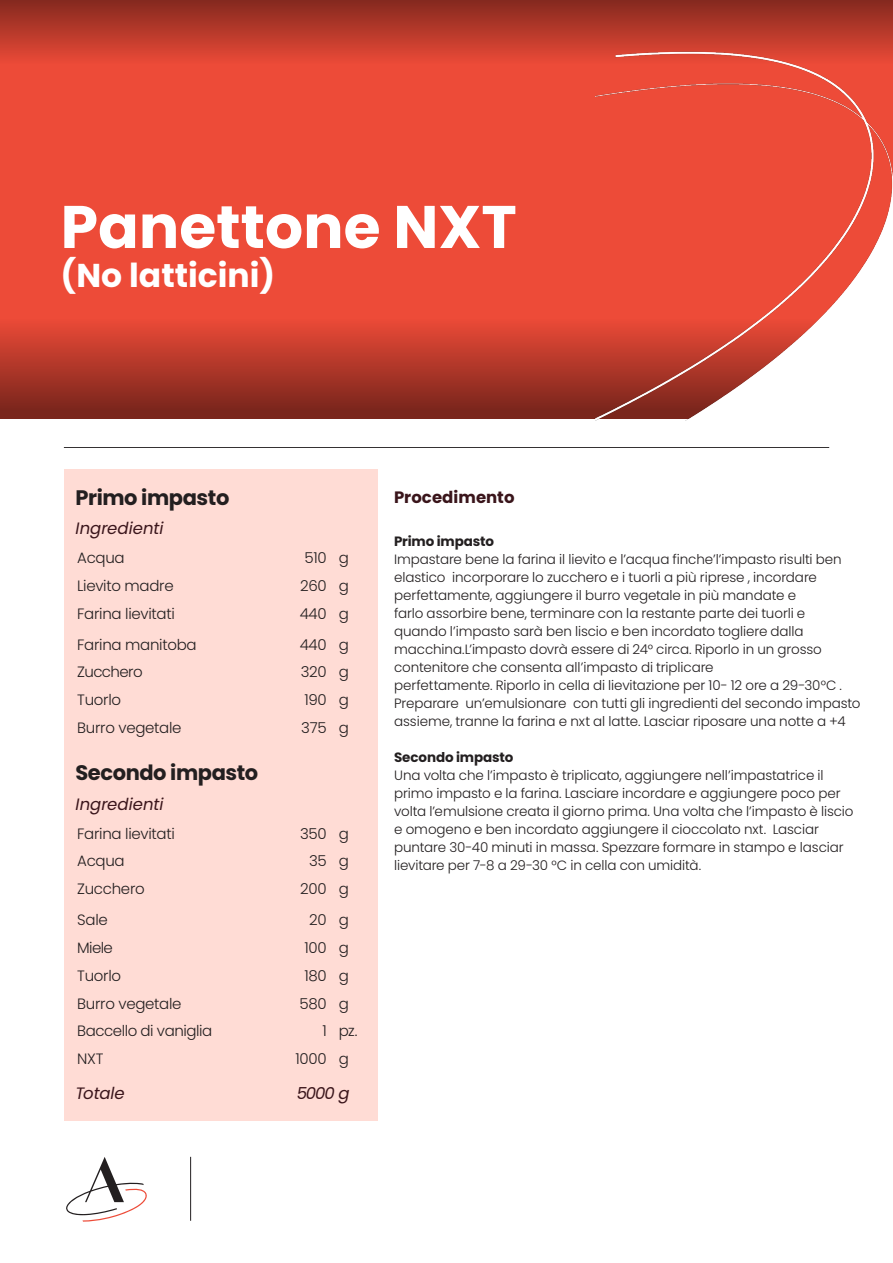
<style>
.page{position:relative;width:893px;height:1263px;background:#fff}
.page>*{position:absolute;margin:0;border:0;box-sizing:border-box;transform-origin:0 0}
.t1{font:700 60px "Poppins";color:#fff}
.t2{font:700 33px "Poppins";color:#fff}
.t3{font:700 21px "Poppins";letter-spacing:-.02em;color:#231f20}
.Recipe_Table_Header{font:italic 16.5px "Poppins";color:#3a151b}
.Recipe_Table_Header-2{font:700 16.5px "Poppins";letter-spacing:.005em;color:#3a151b}
.Recipe_Table_Body{font:300 15px "Poppins";letter-spacing:-.02em;color:#231f20}
.Recipe_Table_Body-2{font:300 15px "Poppins";letter-spacing:-.04em;color:#231f20}
.Recipe_Table_Body-3{font:300 13.5px/18px "Poppins";letter-spacing:-.01em;color:#231f20}
.Recipe_Table_Body-4{font:700 13.5px "Poppins";letter-spacing:-.01em;color:#231f20}
</style>
<div class="page">
<svg style="left:66px;top:1157px;width:81px;height:64px"></svg>
<hr style="left:190px;top:1157px;width:1px;height:64px;background:#231f20">
<div style="left:64px;top:469px;width:314px;height:651px;background:#ffdcd5"></div>
<hr style="left:64px;top:447px;width:765px;height:1px;background:#231f20">
<div style="left:0;top:0;width:893px;height:418px;background:#ed4b38"></div>
<div style="left:0;top:318px;width:893px;height:100px;background:linear-gradient(to bottom,#ec4a37,#74241b)"></div>
<div style="left:0;top:0;width:893px;height:64px;background:linear-gradient(to bottom,#84291f,#e94937)"></div>
<img style="left:596px;top:0;width:297px;height:420px">
<p class="t1" style="left:61px;top:192px;width:458px">Panettone NXT</p>
<p class="t2" style="left:61px;top:256px;width:216px">(No latticini)</p>
<p class="t3" style="left:75px;top:485px;width:155px">Primo impasto</p>
<p class="Recipe_Table_Header" style="left:75px;top:519px;width:89px">Ingredienti</p>
<p class="Recipe_Table_Body" style="left:77px;top:549px;width:49px">Acqua</p>
<p class="Recipe_Table_Body" style="left:304px;top:549px;width:24px">510</p>
<p class="Recipe_Table_Body" style="left:339px;top:549px;width:12px">g</p>
<p class="Recipe_Table_Body" style="left:77px;top:577px;width:98px">Lievito madre</p>
<p class="Recipe_Table_Body" style="left:300px;top:577px;width:28px">260</p>
<p class="Recipe_Table_Body" style="left:339px;top:577px;width:12px">g</p>
<p class="Recipe_Table_Body" style="left:77px;top:605px;width:99px">Farina lievitati</p>
<p class="Recipe_Table_Body" style="left:300px;top:605px;width:29px">440</p>
<p class="Recipe_Table_Body" style="left:339px;top:605px;width:12px">g</p>
<p class="Recipe_Table_Body" style="left:77px;top:636px;width:121px">Farina manitoba</p>
<p class="Recipe_Table_Body" style="left:300px;top:636px;width:29px">440</p>
<p class="Recipe_Table_Body" style="left:339px;top:636px;width:12px">g</p>
<p class="Recipe_Table_Body-2" style="left:77px;top:663px;width:67px">Zucchero</p>
<p class="Recipe_Table_Body" style="left:301px;top:663px;width:27px">320</p>
<p class="Recipe_Table_Body" style="left:339px;top:663px;width:12px">g</p>
<p class="Recipe_Table_Body" style="left:77px;top:691px;width:45px">Tuorlo</p>
<p class="Recipe_Table_Body" style="left:304px;top:691px;width:24px">190</p>
<p class="Recipe_Table_Body" style="left:339px;top:691px;width:12px">g</p>
<p class="Recipe_Table_Body" style="left:77px;top:719px;width:106px">Burro vegetale</p>
<p class="Recipe_Table_Body" style="left:301px;top:719px;width:27px">375</p>
<p class="Recipe_Table_Body" style="left:339px;top:719px;width:12px">g</p>
<p class="t3" style="left:75px;top:761px;width:184px">Secondo impasto</p>
<p class="Recipe_Table_Header" style="left:75px;top:794px;width:89px">Ingredienti</p>
<p class="Recipe_Table_Body" style="left:77px;top:825px;width:99px">Farina lievitati</p>
<p class="Recipe_Table_Body" style="left:300px;top:825px;width:28px">350</p>
<p class="Recipe_Table_Body" style="left:339px;top:825px;width:12px">g</p>
<p class="Recipe_Table_Body" style="left:77px;top:852px;width:49px">Acqua</p>
<p class="Recipe_Table_Body" style="left:309px;top:852px;width:19px">35</p>
<p class="Recipe_Table_Body" style="left:339px;top:852px;width:12px">g</p>
<p class="Recipe_Table_Body" style="left:77px;top:880px;width:69px">Zucchero</p>
<p class="Recipe_Table_Body" style="left:300px;top:880px;width:28px">200</p>
<p class="Recipe_Table_Body" style="left:339px;top:880px;width:12px">g</p>
<p class="Recipe_Table_Body" style="left:77px;top:911px;width:32px">Sale</p>
<p class="Recipe_Table_Body" style="left:309px;top:911px;width:19px">20</p>
<p class="Recipe_Table_Body" style="left:339px;top:911px;width:12px">g</p>
<p class="Recipe_Table_Body" style="left:77px;top:939px;width:37px">Miele</p>
<p class="Recipe_Table_Body" style="left:304px;top:939px;width:24px">100</p>
<p class="Recipe_Table_Body" style="left:339px;top:939px;width:12px">g</p>
<p class="Recipe_Table_Body" style="left:77px;top:967px;width:45px">Tuorlo</p>
<p class="Recipe_Table_Body" style="left:304px;top:967px;width:24px">180</p>
<p class="Recipe_Table_Body" style="left:339px;top:967px;width:12px">g</p>
<p class="Recipe_Table_Body" style="left:77px;top:995px;width:106px">Burro vegetale</p>
<p class="Recipe_Table_Body" style="left:299px;top:995px;width:29px">580</p>
<p class="Recipe_Table_Body" style="left:339px;top:995px;width:12px">g</p>
<p class="Recipe_Table_Body" style="left:77px;top:1022px;width:136px">Baccello di vaniglia</p>
<p class="Recipe_Table_Body" style="left:322px;top:1022px;width:6px">1</p>
<p class="Recipe_Table_Body" style="left:339px;top:1022px;width:20px">pz.</p>
<p class="Recipe_Table_Body" style="left:77px;top:1050px;width:28px">NXT</p>
<p class="Recipe_Table_Body" style="left:296px;top:1050px;width:33px">1000</p>
<p class="Recipe_Table_Body" style="left:339px;top:1050px;width:12px">g</p>
<p class="Recipe_Table_Header" style="left:75px;top:1084px;width:51px">Totale</p>
<p class="Recipe_Table_Header" style="left:297px;top:1084px;width:54px">5000 g</p>
<p class="Recipe_Table_Header-2" style="left:394px;top:488px;width:122px">Procedimento</p>
<p class="Recipe_Table_Body-4" style="left:394px;top:533px;width:102px">Primo impasto</p>
<p class="Recipe_Table_Body-3" style="left:394px;top:550px;width:449px">Impastare bene la farina il lievito e l’acqua finche’l’impasto risulti ben elastico incorporare lo zucchero e i tuorli a più riprese , incordare perfettamente, aggiungere il burro vegetale in più mandate e<br>farlo assorbire bene, terminare con la restante parte dei tuorli e quando l’impasto sarà ben liscio e ben incordato togliere dalla macchina.L’impasto dovrà essere di 24° circa. Riporlo in un grosso contenitore che consenta all’impasto di triplicare</p>
<p class="Recipe_Table_Body-3" style="left:394px;top:676px;width:468px">perfettamente. Riporlo in cella di lievitazione per 10- 12 ore a 29-30°C .<br>Preparare un’emulsionare con tutti gli ingredienti del secondo impasto assieme, tranne la farina e nxt al latte. Lasciar riposare una notte a +4</p>
<p class="Recipe_Table_Body-4" style="left:394px;top:749px;width:121px">Secondo impasto</p>
<p class="Recipe_Table_Body-3" style="left:394px;top:766px;width:461px">Una volta che l’impasto è triplicato, aggiungere nell’impastatrice il primo impasto e la farina. Lasciare incordare e aggiungere poco per volta l’emulsione creata il giorno prima. Una volta che l’impasto è liscio e omogeno e ben incordato aggiungere il cioccolato nxt. Lasciar puntare 30-40 minuti in massa. Spezzare formare in stampo e lasciar lievitare per 7-8 a 29-30 °C in cella con umidità.</p>
</div>
